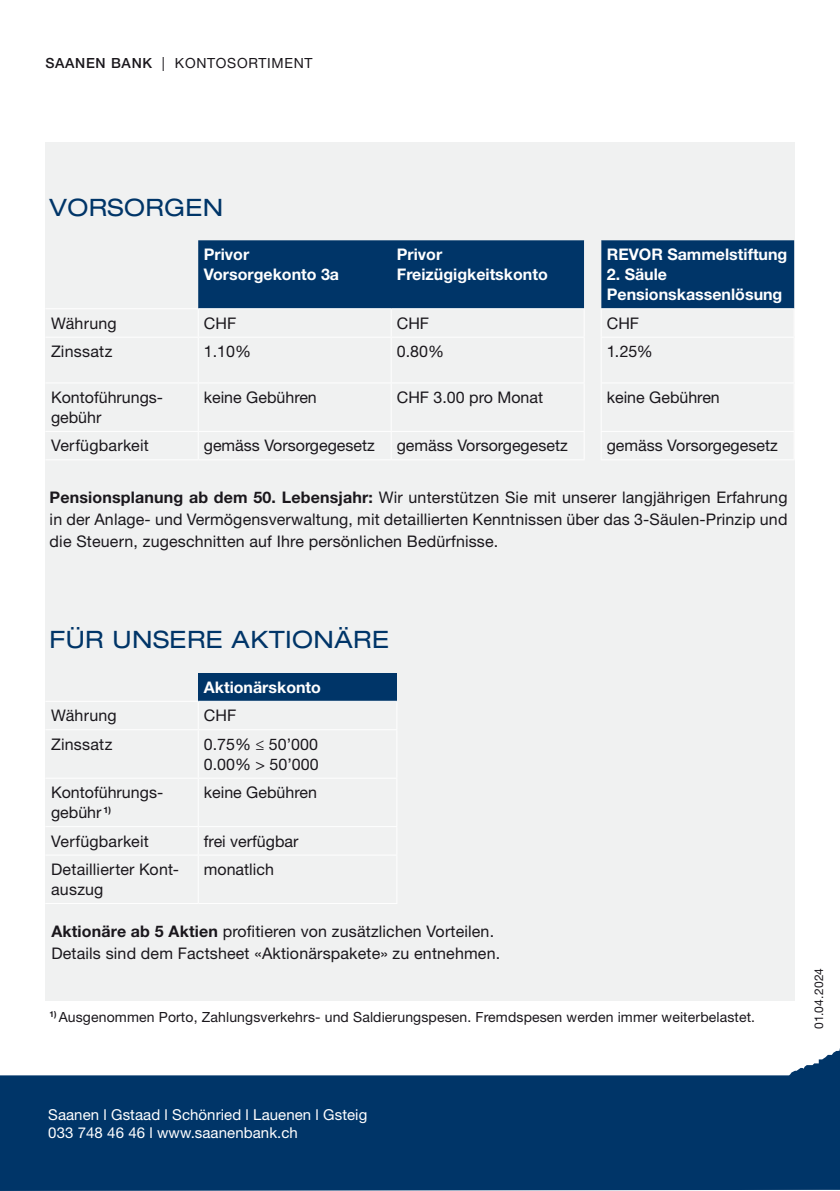
<style>
.page{position:relative;width:840px;height:1191px;background:#fff}
.page>*{position:absolute;margin:0;border:0;box-sizing:border-box;transform-origin:0 0}
.t1{font:expanded 24px "Helvetica Neue LT Std";letter-spacing:.02em;color:#003568}
.t2{font:16px/20px "Helvetica Neue LT Std";color:#1a171c}
.t3{font:700 16px/20px "Helvetica Neue LT Std";color:#fff}
.t4{font:15px/18px "Helvetica Neue LT Std";letter-spacing:.005em;color:#fff}
.t5{font:14px "Helvetica Neue LT Std";letter-spacing:.01em;color:#1a171c}
.t6{font:14px "Helvetica Neue LT Std";letter-spacing:.05em;color:#1a171c}
.t7{font:12px "Helvetica Neue LT Std";letter-spacing:.01em;color:#1a171c}
.s1{font-weight:500}
.s2{font-weight:700}
</style>
<div class="page">
<svg style="left:0;top:1050px;width:839px;height:141px;fill:#003568"></svg>
<div style="left:45px;top:142px;width:749px;height:858px;background:#f0f1f1"></div>
<div style="left:198px;top:240px;width:595px;height:68px;background:#003568"></div>
<hr style="left:198px;top:308px;width:193px;height:1px;background:#fff">
<hr style="left:391px;top:308px;width:193px;height:1px;background:#fff">
<hr style="left:600px;top:308px;width:194px;height:1px;background:#fff">
<hr style="left:198px;top:337px;width:193px;height:1px;background:#fff">
<hr style="left:391px;top:337px;width:193px;height:1px;background:#fff">
<hr style="left:390px;top:338px;width:1px;height:44px;background:#fff">
<hr style="left:600px;top:337px;width:194px;height:1px;background:#fff">
<hr style="left:793px;top:338px;width:1px;height:44px;background:#fff">
<hr style="left:198px;top:382px;width:193px;height:1px;background:#fff">
<hr style="left:391px;top:382px;width:193px;height:1px;background:#fff">
<hr style="left:390px;top:383px;width:1px;height:48px;background:#fff">
<hr style="left:600px;top:382px;width:194px;height:1px;background:#fff">
<hr style="left:793px;top:383px;width:1px;height:48px;background:#fff">
<hr style="left:198px;top:431px;width:193px;height:1px;background:#fff">
<hr style="left:391px;top:431px;width:193px;height:1px;background:#fff">
<hr style="left:600px;top:431px;width:194px;height:1px;background:#fff">
<svg style="left:583px;top:240px;width:18px;height:192px"></svg>
<hr style="left:198px;top:459px;width:193px;height:1px;background:#fff">
<hr style="left:391px;top:459px;width:193px;height:1px;background:#fff">
<hr style="left:600px;top:459px;width:194px;height:1px;background:#fff">
<hr style="left:198px;top:338px;width:1px;height:44px;background:#fff">
<hr style="left:198px;top:383px;width:1px;height:48px;background:#fff">
<hr style="left:45px;top:308px;width:153px;height:1px;background:#fff">
<hr style="left:45px;top:337px;width:153px;height:1px;background:#fff">
<hr style="left:45px;top:382px;width:153px;height:1px;background:#fff">
<hr style="left:45px;top:431px;width:153px;height:1px;background:#fff">
<hr style="left:45px;top:459px;width:153px;height:1px;background:#fff">
<div style="left:198px;top:673px;width:198px;height:28px;background:#003568"></div>
<hr style="left:198px;top:903px;width:199px;height:1px;background:#fff">
<svg style="left:198px;top:701px;width:199px;height:126px"></svg>
<hr style="left:198px;top:855px;width:1px;height:48px;background:#fff">
<hr style="left:45px;top:701px;width:153px;height:1px;background:#fff">
<hr style="left:45px;top:729px;width:153px;height:1px;background:#fff">
<hr style="left:45px;top:777px;width:153px;height:1px;background:#fff">
<hr style="left:45px;top:826px;width:153px;height:1px;background:#fff">
<hr style="left:45px;top:854px;width:153px;height:1px;background:#fff">
<hr style="left:45px;top:903px;width:153px;height:1px;background:#fff">
<p class="t6" style="left:45px;top:54px;width:268px"><span class="s1">SAANEN BANK</span> | KONTOSORTIMENT</p>
<h1 class="t1" style="left:50px;top:193px;width:175px">VORSORGEN</h1>
<p class="t3" style="left:204px;top:244px;width:137px">Privor<br>Vorsorgekonto 3a</p>
<p class="t3" style="left:396px;top:244px;width:152px">Privor<br>Freizügigkeitskonto</p>
<p class="t3" style="left:606px;top:244px;width:182px">REVOR Sammelstiftung</p>
<p class="t3" style="left:606px;top:264px;width:177px">2. Säule<br>Pensionskassenlösung</p>
<p class="t2" style="left:51px;top:313px;width:67px">Währung</p>
<p class="t2" style="left:204px;top:313px;width:34px">CHF</p>
<p class="t2" style="left:396px;top:313px;width:34px">CHF</p>
<p class="t2" style="left:606px;top:313px;width:34px">CHF</p>
<p class="t2" style="left:51px;top:341px;width:63px">Zinssatz</p>
<p class="t2" style="left:204px;top:341px;width:49px">1.10%</p>
<p class="t2" style="left:396px;top:341px;width:49px">0.80%</p>
<p class="t2" style="left:606px;top:341px;width:48px">1.25%</p>
<p class="t2" style="left:51px;top:387px;width:114px">Kontoführungs&shy;gebühr</p>
<p class="t2" style="left:204px;top:387px;width:114px">keine Gebühren</p>
<p class="t2" style="left:396px;top:387px;width:148px">CHF 3.00 pro Monat</p>
<p class="t2" style="left:606px;top:387px;width:114px">keine Gebühren</p>
<p class="t2" style="left:51px;top:435px;width:99px">Verfügbarkeit</p>
<p class="t2" style="left:204px;top:435px;width:172px">gemäss Vorsorgegesetz</p>
<p class="t2" style="left:396px;top:435px;width:172px">gemäss Vorsorgegesetz</p>
<p class="t2" style="left:606px;top:435px;width:172px">gemäss Vorsorgegesetz</p>
<p class="t2" style="left:50px;top:485px;width:739px;line-height:22px;text-align:justify"><span class="s2">Pensionsplanung ab dem 50. Lebensjahr:</span> Wir unterstützen Sie mit unserer langjährigen Erfahrung in der Anlage- und Vermögensverwaltung, mit detaillierten Kenntnissen über das 3-Säulen-Prinzip und die Steuern, zugeschnitten auf Ihre persönlichen Bedürfnisse.</p>
<h1 class="t1" style="left:50px;top:625px;width:340px">FÜR UNSERE AKTIONÄRE</h1>
<p class="t3" style="left:204px;top:676px;width:119px">Aktionärskonto</p>
<p class="t2" style="left:51px;top:705px;width:67px">Währung</p>
<p class="t2" style="left:204px;top:705px;width:34px">CHF</p>
<p class="t2" style="left:51px;top:733px;width:63px">Zinssatz</p>
<p class="t2" style="left:204px;top:733px;width:116px">0.75% ≤ 50’000<br>0.00% &gt; 50’000</p>
<p class="t2" style="left:51px;top:782px;width:114px">Kontoführungs&shy;gebühr <sup>1)</sup></p>
<p class="t2" style="left:204px;top:782px;width:114px">keine Gebühren</p>
<p class="t2" style="left:51px;top:830px;width:99px">Verfügbarkeit</p>
<p class="t2" style="left:204px;top:830px;width:96px">frei verfügbar</p>
<p class="t2" style="left:51px;top:859px;width:129px">Detaillierter Kont&shy;auszug</p>
<p class="t2" style="left:204px;top:859px;width:71px">monatlich</p>
<p class="t2" style="left:51px;top:919px;width:450px;line-height:22px"><span class="s2">Aktionäre ab 5 Aktien</span> profitieren von zusätzlichen Vorteilen.<br>Details sind dem Factsheet «Aktionärspakete» zu entnehmen.</p>
<p class="t5" style="left:50px;top:1008px;width:706px"><sup>1)</sup> Ausgenommen Porto, Zahlungsverkehrs- und Saldierungspesen. Fremdspesen werden immer weiterbelastet.</p>
<p class="t7" style="left:811px;top:1029px;width:62px;rotate:-90deg">01.04.2024</p>
<p class="t4" style="left:48px;top:1105px;width:320px">Saanen l Gstaad l Schönried l Lauenen l Gsteig<br>033 748 46 46 l www.saanenbank.ch</p>
</div>
